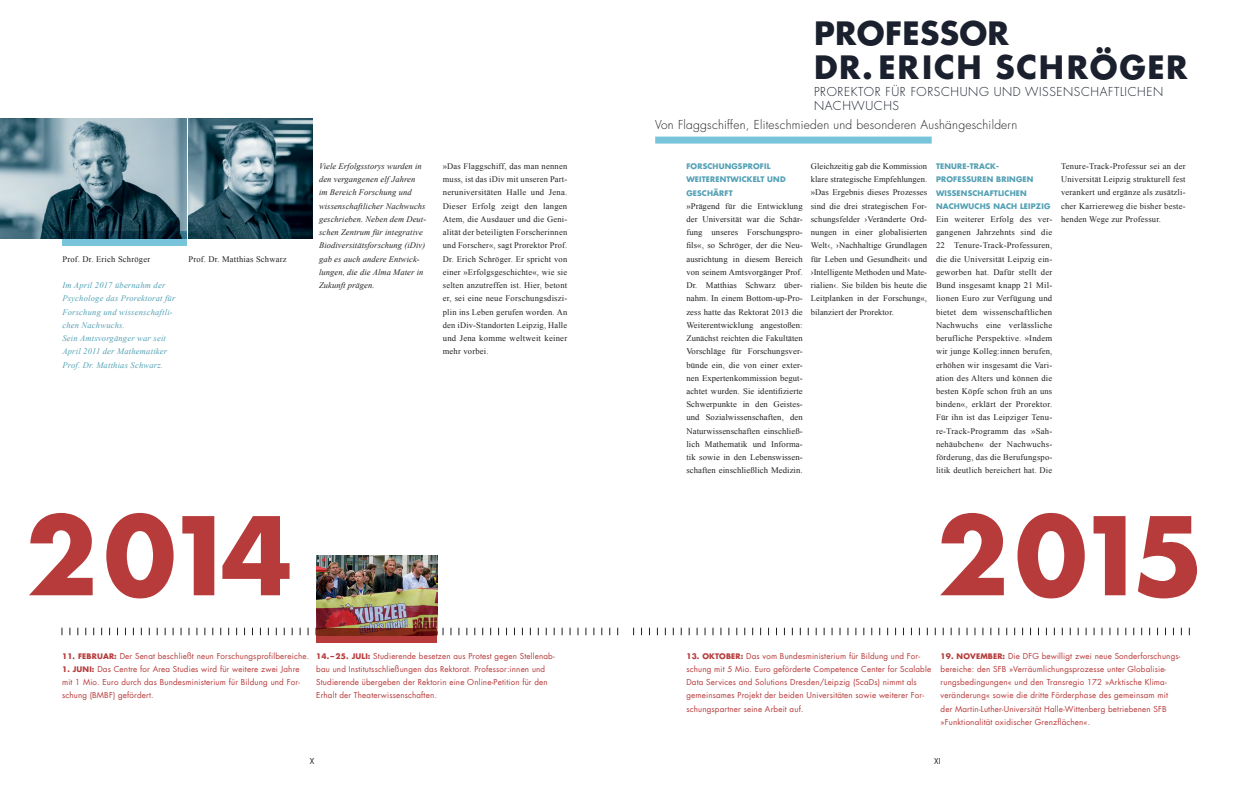
<style>
.page{position:relative;width:1248px;height:794px;background:#fff}
.page>*{position:absolute;margin:0;border:0;box-sizing:border-box;transform-origin:0 0}
.t1{font:700 105px "Futura";letter-spacing:-.1em;color:#b73b3b}
.t2{font:700 31.4px/34px "Futura";letter-spacing:.05em;color:#1a202d}
.t3{font:300 12px "Futura LT Pro";letter-spacing:.02em;color:#231f20}
.t4{font:300 12px/14px "Futura LT Pro";letter-spacing:.05em;color:#1a202d}
.t5{font:8.5px/13.2px "Times New Roman";letter-spacing:.025em;color:#231f20;text-align:justify}
.t6{font:italic 8.5px/13.2px "Times New Roman";letter-spacing:.01em;color:#231f20}
.t7{font:italic 8.5px/13.2px "Times New Roman";letter-spacing:.025em;color:#52a0b4}
.t8{font:8px/13.2px "Futura";letter-spacing:.02em;color:#b73b3b}
.t9{font:8px "Futura";color:#231f20}
.t10{font:700 7.5px/13.2px "Futura";letter-spacing:.02em;color:#52a0b4}
.s1{font-weight:700;font-size:7.5px}
</style>
<div class="page">
<div style="left:655px;top:137px;width:276px;height:7px;background:#78c5db"></div>
<img style="left:0;top:119px;width:312px;height:119px">
<svg style="left:62px;top:231px;width:125px;height:15px"></svg>
<hr style="left:187px;top:107px;width:1px;height:145px;background:#fff">
<img style="left:316px;top:556px;width:121px;height:71px">
<svg style="left:316px;top:627px;width:121px;height:15px"></svg>
<p class="t5" style="left:62px;top:252px;width:89px">Prof. Dr. Erich Schröger</p>
<p class="t7" style="left:62px;top:278px;width:114px">Im April 2017 übernahm der<br>Psychologe das Prorektorat für<br>Forschung und wissenschaftli&shy;chen Nachwuchs.<br>Sein Amtsvorgänger war seit<br>April 2011 der Mathematiker<br>Prof. Dr. Matthias Schwarz.</p>
<p class="t5" style="left:188px;top:252px;width:100px">Prof. Dr. Matthias Schwarz</p>
<p class="t6" style="left:319px;top:159px;width:109px">Viele Erfolgsstorys wurden in den vergangenen elf Jahren<br>im Bereich Forschung und wissenschaftlicher Nachwuchs geschrieben. Neben dem Deut&shy;schen Zentrum für integrative<br>Biodiversitätsforschung (iDiv) gab es auch andere Entwick&shy;lungen, die die Alma Mater in<br>Zukunft prägen.</p>
<p class="t5" style="left:443px;top:159px;width:126px">»Das Flaggschiff, das man nennen muss, ist das iDiv mit unseren Part&shy;neruniversitäten Halle und Jena.<br>Dieser Erfolg zeigt den langen Atem, die Ausdauer und die Geni&shy;alität der beteiligten Forscherinnen und Forscher«, sagt Prorektor Prof.<br>Dr. Erich Schröger. Er spricht von einer »Erfolgsgeschichte«, wie sie selten anzutreffen ist. Hier, betont er, sei eine neue Forschungsdiszi&shy;plin ins Leben gerufen worden. An den iDiv-Standorten Leipzig, Halle und Jena komme weltweit keiner mehr vorbei.</p>
<h2 class="t2" style="left:814px;top:15px;width:375px">PROFESSOR<br>DR. ERICH SCHRÖGER</h2>
<h3 class="t4" style="left:814px;top:84px;width:350px">PROREKTOR FÜR FORSCHUNG UND WISSENSCHAFTLICHEN<br>NACHWUCHS</h3>
<h3 class="t3" style="left:655px;top:117px;width:363px">Von Flaggschiffen, Eliteschmieden und besonderen Aushängeschildern</h3>
<p class="t10" style="left:686px;top:159px;width:101px">FORSCHUNGSPROFIL<br>WEITERENTWICKELT UND<br>GESCHÄRFT</p>
<p class="t5" style="left:686px;top:199px;width:118px">»Prägend für die Entwicklung der Universität war die Schär&shy;fung unseres Forschungspro&shy;fils«, so Schröger, der die Neu&shy;ausrichtung in diesem Bereich von seinem Amtsvorgänger Prof.<br>Dr. Matthias Schwarz über&shy;nahm. In einem Bottom-up-Pro&shy;zess hatte das Rektorat 2013 die Weiterentwicklung angestoßen:<br>Zunächst reichten die Fakultäten Vorschläge für Forschungsver&shy;bünde ein, die von einer exter&shy;nen Expertenkommission begut&shy;achtet wurden. Sie identifizierte Schwerpunkte in den Geistes&shy;und Sozialwissenschaften, den Naturwissenschaften einschließ&shy;lich Mathematik und Informa&shy;tik sowie in den Lebenswissen&shy;schaften einschließlich Medizin.</p>
<p class="t5" style="left:810px;top:159px;width:118px">Gleichzeitig gab die Kommission klare strategische Empfehlungen. »Das Ergebnis dieses Prozesses sind die drei strategischen For&shy;schungsfelder ›Veränderte Ord&shy;nungen in einer globalisierten Welt‹, ›Nachhaltige Grundlagen für Leben und Gesundheit‹ und ›Intelligente Methoden und Mate&shy;rialien‹. Sie bilden bis heute die Leitplanken in der Forschung«, bilanziert der Prorektor.</p>
<p class="t10" style="left:935px;top:159px;width:116px">TENURE-TRACK-<br>PROFESSUREN BRINGEN<br>WISSENSCHAFTLICHEN<br>NACHWUCHS NACH LEIPZIG</p>
<p class="t5" style="left:935px;top:212px;width:118px">Ein weiterer Erfolg des ver&shy;gangenen Jahrzehnts sind die 22 Tenure-Track-Professuren, die die Universität Leipzig ein&shy;geworben hat. Dafür stellt der Bund insgesamt knapp 21 Mil&shy;lionen Euro zur Verfügung und bietet dem wissenschaftlichen Nachwuchs eine verlässliche berufliche Perspektive. »Indem wir junge Kolleg:innen berufen, erhöhen wir insgesamt die Vari&shy;ation des Alters und können die besten Köpfe schon früh an uns binden«, erklärt der Prorektor.<br>Für ihn ist das Leipziger Tenu&shy;re-Track-Programm das »Sah&shy;nehäubchen« der Nachwuchs&shy;förderung, das die Berufungspo&shy;litik deutlich bereichert hat. Die</p>
<p class="t5" style="left:1061px;top:159px;width:126px">Tenure-Track-Professur sei an der Universität Leipzig strukturell fest verankert und ergänze als zusätzli&shy;cher Karriereweg die bisher beste&shy;henden Wege zur Professur.</p>
<h1 class="t1" style="left:26px;top:486px;width:269px">2 014</h1>
<h1 class="t1" style="left:936px;top:486px;width:269px">2015</h1>
<p class="t8" style="left:62px;top:649px;width:247px"><span class="s1">11. FEBRUAR:</span> Der Senat beschließt neun Forschungsprofilbereiche.</p>
<p class="t8" style="left:62px;top:662px;width:239px;text-align:justify"><span class="s1">1. JUNI:</span> Das Centre for Area Studies wird für weitere zwei Jahre mit 1 Mio. Euro durch das Bundesministerium für Bildung und For&shy;schung (BMBF) gefördert.</p>
<p class="t8" style="left:316px;top:649px;width:240px"><span class="s1">14. –25. JULI:</span> Studierende besetzen aus Protest gegen Stellenab&shy;bau und Institutsschließungen das Rektorat. Professor:innen und Studierende übergeben der Rektorin eine Online-Petition für den Erhalt der Theaterwissenschaften.</p>
<p class="t8" style="left:686px;top:649px;width:246px"><span class="s1">13. OKTOBER:</span> Das vom Bundesministerium für Bildung und For&shy;schung mit 5 Mio. Euro geförderte Competence Center for Scalable Data Services and Solutions Dresden/Leipzig (ScaDs) nimmt als gemeinsames Projekt der beiden Universitäten sowie weiterer For&shy;schungspartner seine Arbeit auf.</p>
<p class="t8" style="left:940px;top:649px;width:241px"><span class="s1">19. NOVEMBER:</span> Die DFG bewilligt zwei neue Sonderforschungs&shy;bereiche: den SFB »Verräumlichungsprozesse unter Globalisie&shy;rungsbedingungen« und den Transregio 172 »Arktische Klima&shy;veränderung« sowie die dritte Förderphase des gemeinsam mit der Martin-Luther-Universität Halle-Wittenberg betriebenen SFB »Funktionalität oxidischer Grenzflächen«.</p>
<p class="t9" style="left:310px;top:755px;width:6px">X</p>
<p class="t9" style="left:933px;top:755px;width:8px">XI</p>
</div>
